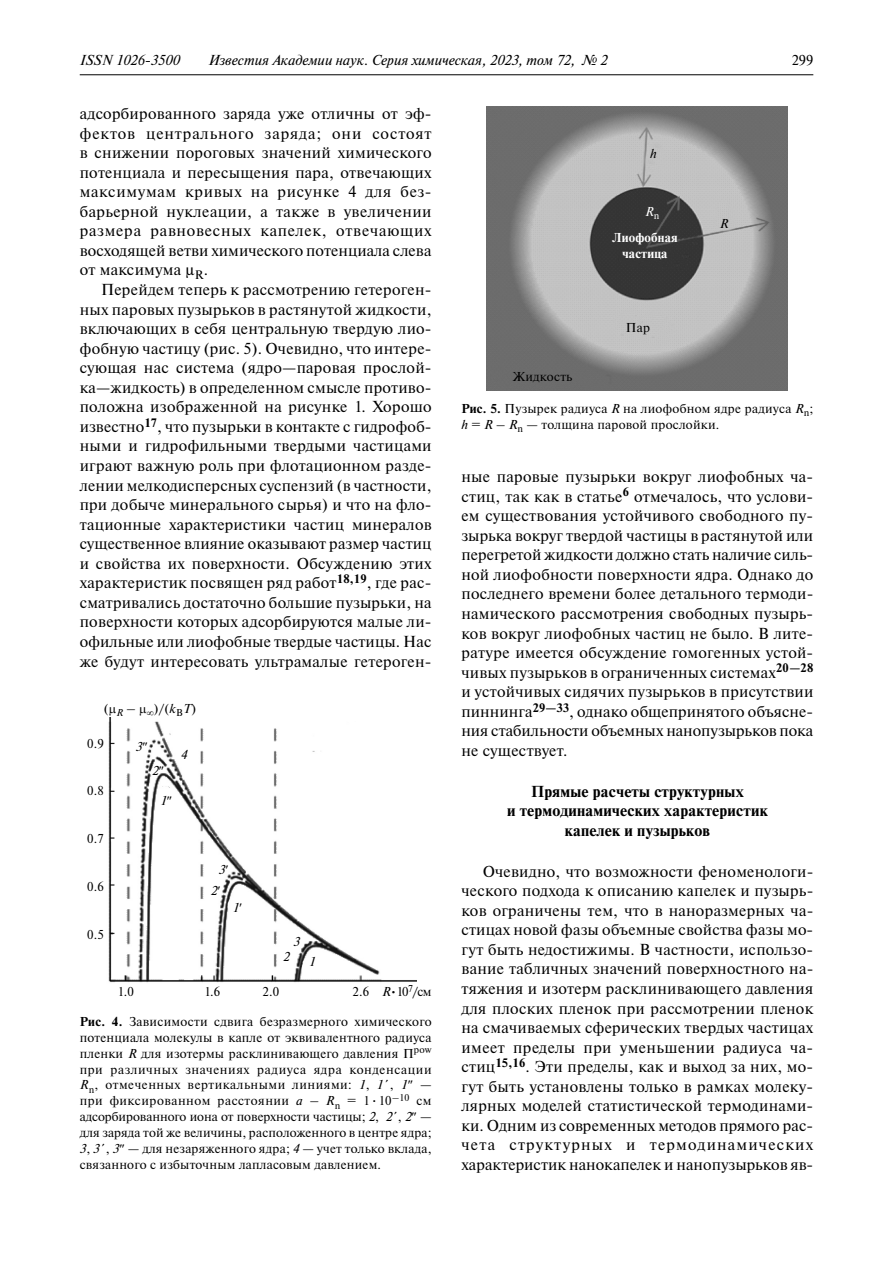
<style>
.page{position:relative;width:893px;height:1263px;background:#fff}
.page>*{position:absolute;margin:0;border:0;box-sizing:border-box;transform-origin:0 0}
.t1{font:15.9px/19.5px "Newton";color:#000;text-align:justify}
.t2{font:700 15.9px/19.5px "Newton";letter-spacing:.015em;color:#000;text-align:center}
.t3{font:italic 14.4px "Newton";color:#000}
.t4{font:14.4px "Newton";color:#000}
.t5{font:12.9px/15.9px "Newton";letter-spacing:.015em;color:#000}
.t6{font:700 12.9px/25.7px "Newton";letter-spacing:.015em;color:#fff}
.t7{font:italic 12.9px "Newton";color:#000}
.s1{font-style:italic}
.s2{font-size:10.5px}
.s3{font-weight:700}
.s4{font-family:"Pragmatica";font-size:10.5px}
.s5{font-weight:400;font-style:italic}
</style>
<div class="page">
<hr style="left:80px;top:74px;width:733px;height:1px;background:#000">
<img style="left:487px;top:106px;width:301px;height:285px">
<img style="left:108px;top:718px;width:308px;height:265px">
<svg style="left:167px;top:796px;width:4px;height:4px"></svg>
<svg style="left:159px;top:766px;width:4px;height:4px"></svg>
<svg style="left:143px;top:742px;width:4px;height:4px"></svg>
<p class="t3" style="left:80px;top:54px;width:101px">ISSN 1026-3500</p>
<p class="t3" style="left:208px;top:54px;width:400px">Известия Академии наук. Серия химическая, 2023, том 72, № 2</p>
<p class="t4" style="left:792px;top:54px;width:23px">299</p>
<p class="t1" style="left:80px;top:105px;width:353px">адсорбированного заряда уже отличны от эф&shy;фектов центрального заряда; они состоят в снижении пороговых значений химического потенциала и пересыщения пара, отвечающих максимумам кривых на рисунке 4 для без&shy;барьерной нуклеации, а также в увеличении размера равновесных капелек, отвечающих восходящей ветви химического потенциала слева от максимума μ<sub>R</sub>.</p>
<p class="t1" style="left:80px;top:281px;width:353px;text-indent:21px">Перейдем теперь к рассмотрению гетероген&shy;ных паровых пузырьков в растянутой жидкости, включающих в себя центральную твердую лио&shy;фобную частицу (рис. 5). Очевидно, что интере&shy;сующая нас система (ядро—паровая прослой&shy;ка—жидкость) в определенном смысле противо&shy;положна изображенной на рисунке 1. Хорошо известно<sup>17</sup>, что пузырьки в контакте с гидрофоб&shy;ными и гидрофильными твердыми частицами играют важную роль при флотационном разде&shy;лении мелкодисперсных суспензий (в частности, при добыче минерального сырья) и что на фло&shy;тационные характеристики частиц минералов существенное влияние оказывают размер частиц и свойства их поверхности. Обсуждению этих характеристик посвящен ряд работ<sup>18,19</sup>, где рас&shy;сматривались достаточно большие пузырьки, на поверхности которых адсорбируются малые ли&shy;офильные или лиофобные твердые частицы. Нас же будут интересовать ультрамалые гетероген-</p>
<p class="t5" style="left:104px;top:702px;width:33px">( <sub>R</sub> –</p>
<p class="t5" style="left:154px;top:702px;width:44px">)/(<span class="s1">k</span><sub>B</sub><span class="s1">T</span>)</p>
<p class="t5" style="left:87px;top:736px;width:18px">0.9</p>
<p class="t5" style="left:87px;top:784px;width:18px">0.8</p>
<p class="t5" style="left:87px;top:832px;width:18px">0.7</p>
<p class="t5" style="left:87px;top:879px;width:18px">0.6</p>
<p class="t5" style="left:87px;top:927px;width:18px">0.5</p>
<p class="t7" style="left:136px;top:742px;width:8px">3</p>
<p class="t7" style="left:152px;top:766px;width:8px">2</p>
<p class="t7" style="left:160px;top:796px;width:8px">1</p>
<p class="t7" style="left:181px;top:750px;width:8px">4</p>
<p class="t7" style="left:219px;top:865px;width:8px">3</p>
<p class="t7" style="left:211px;top:886px;width:8px">2</p>
<p class="t7" style="left:232px;top:903px;width:8px">1</p>
<p class="t7" style="left:293px;top:936px;width:8px">3</p>
<p class="t7" style="left:283px;top:951px;width:8px">2</p>
<p class="t7" style="left:309px;top:956px;width:8px">1</p>
<p class="t5" style="left:118px;top:985px;width:18px">1.0</p>
<p class="t5" style="left:204px;top:985px;width:18px">1.6</p>
<p class="t5" style="left:262px;top:985px;width:18px">2.0</p>
<p class="t5" style="left:352px;top:985px;width:81px">2.6 <span class="s1">R</span><span class="s2">•</span>10<sup>7</sup>/см</p>
<p class="t5" style="left:80px;top:1015px;width:353px;text-align:justify"><span class="s3">Рис. 4.</span> Зависимости сдвига безразмерного химического потенциала молекулы в капле от эквивалентного радиуса пленки <span class="s1">R</span> для изотермы расклинивающего давления Π<sup>pow </sup>при различных значениях радиуса ядра конденсации <span class="s1">R</span><sub>n</sub>, отмеченных вертикальными линиями: <span class="s1">1</span>, <span class="s1">1</span>´, <span class="s1">1</span> — при фиксированном расстоянии <span class="s1">a</span> – <span class="s1">R</span><sub>n</sub> = 1<span class="s4">•</span>10<sup>–10</sup> см адсорбированного иона от поверхности частицы; <span class="s1">2</span>, <span class="s1">2</span>´, <span class="s1">2</span> — для заряда той же величины, расположенного в центре ядра; <span class="s1">3</span>, <span class="s1">3</span>´, <span class="s1">3</span> — для незаряженного ядра; <span class="s1">4</span> — учет только вклада, связанного с избыточным лапласовым давлением.</p>
<p class="t5" style="left:513px;top:369px;width:61px">Жидкость</p>
<p class="t7" style="left:650px;top:149px;width:8px">h</p>
<p class="t6" style="left:612px;top:200px;width:67px;text-indent:33px"><span class="s5">R</span><sub>n<br></sub>Лиофобная</p>
<p class="t6" style="left:622px;top:241px;width:47px">частица</p>
<p class="t5" style="left:626px;top:321px;width:25px">Пар</p>
<p class="t7" style="left:720px;top:219px;width:10px">R</p>
<p class="t5" style="left:461px;top:401px;width:353px"><span class="s3">Рис. 5.</span> Пузырек радиуса <span class="s1">R</span> на лиофобном ядре радиуса <span class="s1">R</span><sub>n</sub>; <span class="s1">h</span> = <span class="s1">R</span> – <span class="s1">R</span><sub>n</sub> — толщина паровой прослойки.</p>
<p class="t1" style="left:461px;top:468px;width:353px">ные паровые пузырьки вокруг лиофобных ча&shy;стиц, так как в статье<sup>6</sup> отмечалось, что услови&shy;ем существования устойчивого свободного пу&shy;зырька вокруг твердой частицы в растянутой или перегретой жидкости должно стать наличие силь&shy;ной лиофобности поверхности ядра. Однако до последнего времени более детального термоди&shy;намического рассмотрения свободных пузырь&shy;ков вокруг лиофобных частиц не было. В лите&shy;ратуре имеется обсуждение гомогенных устой&shy;чивых пузырьков в ограниченных системах<sup>20—28 </sup>и устойчивых сидячих пузырьков в присутствии пиннинга<sup>29—33</sup>, однако общепринятого объясне&shy;ния стабильности объемных нанопузырьков пока не существует.</p>
<p class="t2" style="left:507px;top:783px;width:262px">Прямые расчеты структурных<br>и термодинамических характеристик капелек и пузырьков</p>
<p class="t1" style="left:461px;top:863px;width:353px;text-indent:21px">Очевидно, что возможности феноменологи&shy;ческого подхода к описанию капелек и пузырь&shy;ков ограничены тем, что в наноразмерных ча&shy;стицах новой фазы объемные свойства фазы мо&shy;гут быть недостижимы. В частности, использо&shy;вание табличных значений поверхностного на&shy;тяжения и изотерм расклинивающего давления для плоских пленок при рассмотрении пленок на смачиваемых сферических твердых частицах имеет пределы при уменьшении радиуса ча&shy;стиц<sup>15,16</sup>. Эти пределы, как и выход за них, мо&shy;гут быть установлены только в рамках молеку&shy;лярных моделей статистической термодинами&shy;ки. Одним из современных методов прямого рас&shy;чета структурных и термодинамических ха рактеристик нанокапелек и нанопузырьков яв-</p>
</div>
